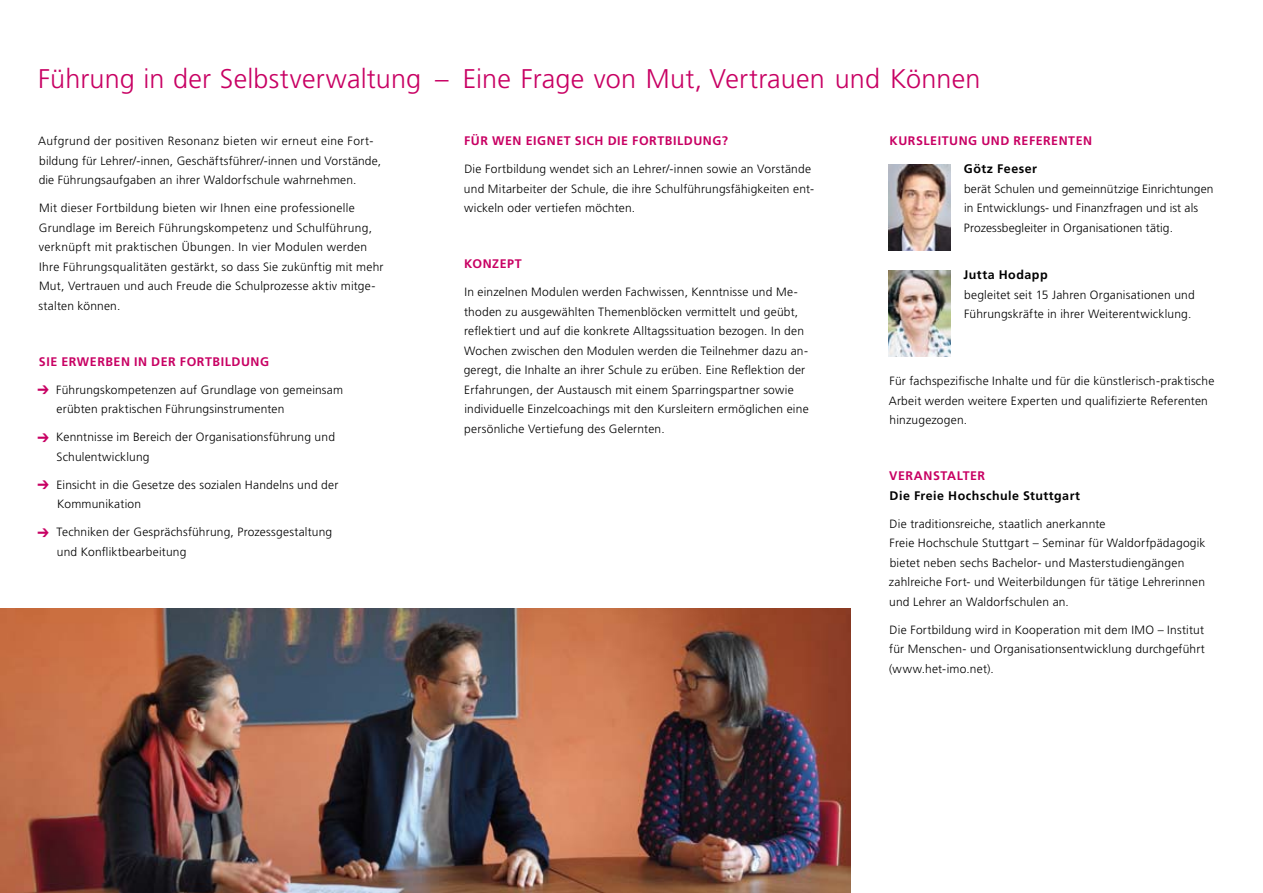
<style>
.page{position:relative;width:1263px;height:893px;background:#fff}
.page>*{position:absolute;margin:0;border:0;box-sizing:border-box;transform-origin:0 0}
.t1{font:300 27px "Frutiger LT";letter-spacing:.005em;color:#c80063}
.t2{font:700 12.45px "Frutiger LT";letter-spacing:.045em;color:#c80063}
.t3{font:700 12.45px "Frutiger LT";letter-spacing:.04em;color:#000}
.t4{font:300 12px/19.5px "Frutiger LT";letter-spacing:.015em;color:#000}
.s1{color:#c80063}
</style>
<div class="page">
<img style="left:889px;top:164px;width:61px;height:87px">
<img style="left:889px;top:270px;width:61px;height:87px">
<img style="left:0;top:608px;width:850px;height:285px">
<h1 class="t1" style="left:38px;top:64px;width:944px">Führung in der Selbstverwaltung – Eine Frage von Mut, Vertrauen und Können</h1>
<p class="t4" style="left:38px;top:131px;width:344px">Aufgrund der positiven Resonanz bieten wir erneut eine Fort&shy;bildung für Lehrer/-innen, Geschäftsführer/-innen und Vorstände, die Führungsaufgaben an ihrer Waldorfschule wahrnehmen.</p>
<p class="t4" style="left:39px;top:198px;width:346px">Mit dieser Fortbildung bieten wir Ihnen eine professionelle Grundlage im Bereich Führungskompetenz und Schulführung, verknüpft mit praktischen Übungen. In vier Modulen werden Ihre Führungsqualitäten gestärkt, so dass Sie zukünftig mit mehr Mut, Vertrauen und auch Freude die Schulprozesse aktiv mitge&shy;stalten können.</p>
<p class="t2" style="left:39px;top:354px;width:60px">Sie erwerben</p>
<p class="t2" style="left:134px;top:354px;width:26px">in der</p>
<p class="t2" style="left:180px;top:354px;width:16px">Fortbildung</p>
<p class="t4" style="left:57px;top:380px;width:288px;text-indent:-19px"><span class="s1">➔</span> Führungskompetenzen auf Grundlage von gemeinsam erübten praktischen Führungsinstrumenten</p>
<p class="t4" style="left:56px;top:427px;width:280px;text-indent:-19px"><span class="s1">➔</span> Kenntnisse im Bereich der Organisationsführung und<br>Schulentwicklung</p>
<p class="t4" style="left:57px;top:475px;width:283px;text-indent:-20px"><span class="s1">➔</span> Einsicht in die Gesetze des sozialen Handelns und der<br>Kommunikation</p>
<p class="t4" style="left:57px;top:522px;width:277px;text-indent:-19px"><span class="s1">➔</span> Techniken der Gesprächsführung, Prozessgestaltung und Konfliktbearbeitung</p>
<p class="t2" style="left:464px;top:134px;width:265px">FÜR WEN EIGNET SICH DIE FORTBILDUNG?</p>
<p class="t4" style="left:464px;top:160px;width:351px">Die Fortbildung wendet sich an Lehrer/-innen sowie an Vorstände und Mitarbeiter der Schule, die ihre Schulführungsfähigkeiten ent‑ wickeln oder vertiefen möchten.</p>
<p class="t2" style="left:464px;top:257px;width:59px">KONZEPT</p>
<p class="t4" style="left:464px;top:283px;width:346px">In einzelnen Modulen werden Fachwissen, Kenntnisse und Me&shy;thoden zu ausgewählten Themenblöcken vermittelt und geübt, reflektiert und auf die konkrete Alltagssituation bezogen. In den Wochen zwischen den Modulen werden die Teilnehmer dazu an&shy;geregt, die Inhalte an ihrer Schule zu erüben. Eine Reflektion der Erfahrungen, der Austausch mit einem Sparringspartner sowie individuelle Einzelcoachings mit den Kursleitern ermöglichen eine persönliche Vertiefung des Gelernten.</p>
<p class="t2" style="left:889px;top:134px;width:204px">KURSLEITUNG UND REFERENTEN</p>
<p class="t3" style="left:964px;top:162px;width:75px">Götz Feeser</p>
<p class="t4" style="left:964px;top:179px;width:251px">berät Schulen und gemeinnützige Einrichtungen in Entwicklungs- und Finanzfragen und ist als<br>Prozessbegleiter in Organisationen tätig.</p>
<p class="t3" style="left:963px;top:268px;width:86px">Jutta Hodapp</p>
<p class="t4" style="left:964px;top:285px;width:232px">begleitet seit 15 Jahren Organisationen und<br>Führungskräfte in ihrer Weiterentwicklung.</p>
<p class="t4" style="left:889px;top:372px;width:327px">Für fachspezifische Inhalte und für die künstlerisch-praktische<br>Arbeit werden weitere Experten und qualifizierte Referenten hinzugezogen.</p>
<p class="t2" style="left:889px;top:469px;width:98px">VERANSTALTER</p>
<p class="t3" style="left:889px;top:488px;width:192px">Die Freie Hochschule Stuttgart</p>
<p class="t4" style="left:889px;top:514px;width:318px">Die traditionsreiche, staatlich anerkannte<br>Freie Hochschule Stuttgart – Seminar für Waldorfpädagogik bietet neben sechs Bachelor- und Masterstudiengängen zahlreiche Fort- und Weiterbildungen für tätige Lehrerinnen und Lehrer an Waldorfschulen an.</p>
<p class="t4" style="left:889px;top:620px;width:317px;text-align:justify">Die Fortbildung wird in Kooperation mit dem IMO – Institut für Menschen- und Organisationsentwicklung durchgeführt (www.het-imo.net).</p>
</div>
